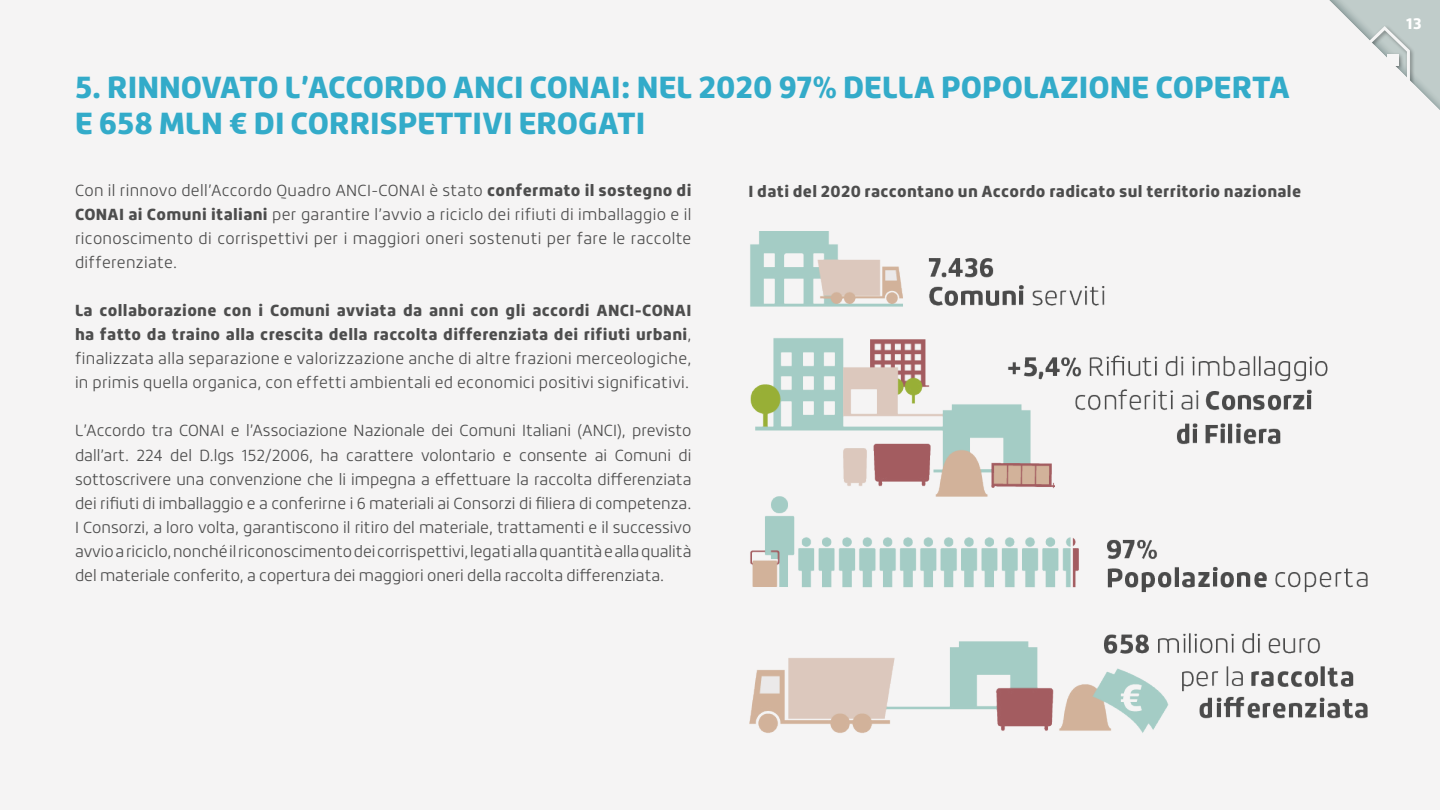
<style>
.page{position:relative;width:1440px;height:810px;background:#f5f4f4}
.page>*{position:absolute;margin:0;border:0;box-sizing:border-box;transform-origin:0 0}
.t1{font:900 30px/36px "Roihu";color:#33abc9}
.t2{font:300 15.75px/24px "Roihu";color:#4d4d4d;text-align:justify}
.t3{font:900 15.75px "Roihu";letter-spacing:.02em;color:#4d4d4d}
.t4{font:900 15px "Roihu";color:#fff}
.s1{font-weight:900}
</style>
<div class="page">
<svg style="left:1329px;top:0;width:111px;height:110px"></svg>
<img style="left:750px;top:232px;width:618px;height:501px">
<h1 class="t1" style="left:75px;top:69px;width:1217px">5. RINNOVATO L’ACCORDO ANCI CONAI: NEL 2020 97% DELLA POPOLAZIONE COPERTA<br>E 658 MLN € DI CORRISPETTIVI EROGATI</h1>
<p class="t2" style="left:75px;top:179px;width:618px">Con il rinnovo dell’Accordo Quadro ANCI-CONAI è stato <span class="s1">confermato il sostegno di CONAI ai Comuni italiani</span> per garantire l’avvio a riciclo dei rifiuti di imballaggio e il riconoscimento di corrispettivi per i maggiori oneri sostenuti per fare le raccolte differenziate.</p>
<p class="t2" style="left:75px;top:299px;width:618px"><span class="s1">La collaborazione con i Comuni avviata da anni con gli accordi ANCI-CONAI ha fatto da traino alla crescita della raccolta differenziata dei rifiuti urbani</span>, finalizzata alla separazione e valorizzazione anche di altre frazioni merceologiche, in primis quella organica, con effetti ambientali ed economici positivi significativi.</p>
<p class="t2" style="left:75px;top:419px;width:618px;text-align:left">L’Accordo tra CONAI e l’Associazione Nazionale dei Comuni Italiani (ANCI), previsto dall’art. 224 del D.lgs 152/2006, ha carattere volontario e consente ai Comuni di sottoscrivere una convenzione che li impegna a effettuare la raccolta differenziata dei rifiuti di imballaggio e a conferirne i 6 materiali ai Consorzi di filiera di competenza.<br>I Consorzi, a loro volta, garantiscono il ritiro del materiale, trattamenti e il successivo avvio a riciclo, nonché il riconoscimento dei corrispettivi, legati alla quantità e alla qualità del materiale conferito, a copertura dei maggiori oneri della raccolta differenziata.</p>
<p class="t3" style="left:749px;top:182px;width:554px">I dati del 2020 raccontano un Accordo radicato sul territorio nazionale</p>
<p class="t4" style="left:1406px;top:15px;width:17px">13</p>
</div>
